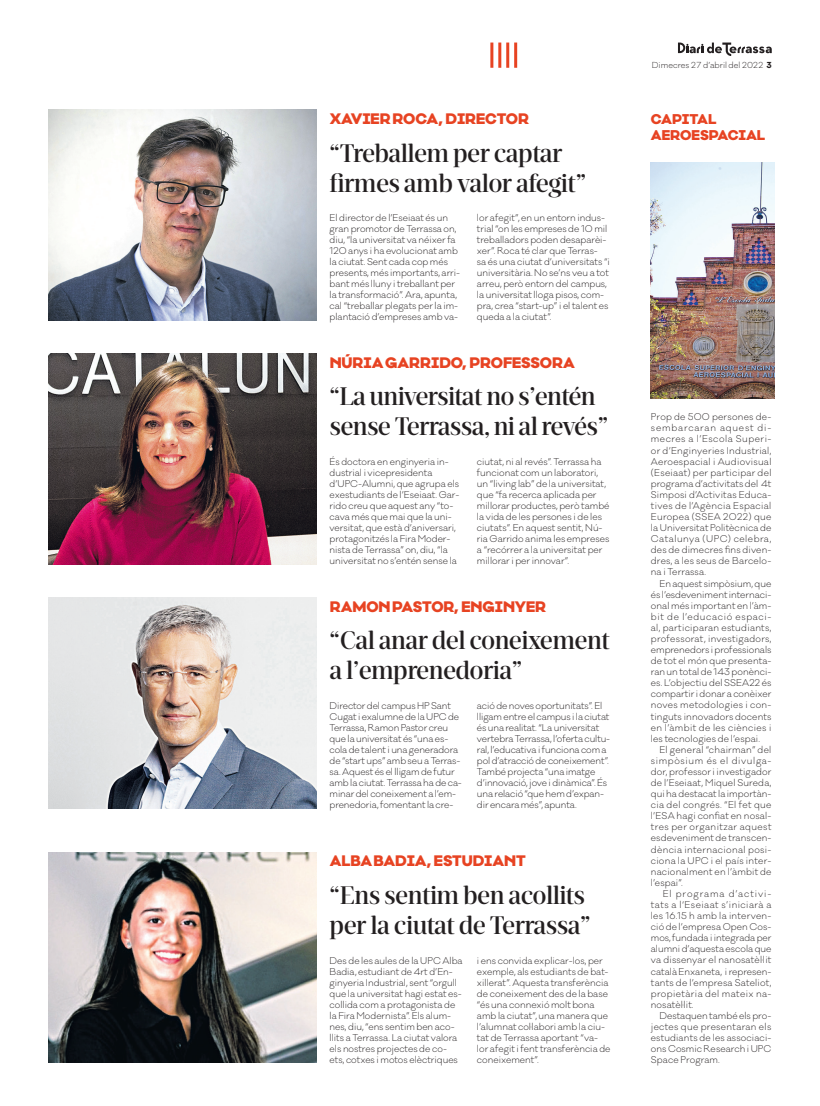
<style>
.page{position:relative;width:820px;height:1106px;background:#fff}
.page>*{position:absolute;margin:0;border:0;box-sizing:border-box;transform-origin:0 0}
.t1{font:500 26px/30px "Ardina Title";letter-spacing:-.025em;color:#231f20}
.t2{font:800 14px "Galano Classic Alt";letter-spacing:-.005em;color:#e74322}
.t3{font:800 13px/16px "Galano Classic Alt";letter-spacing:-.005em;color:#e74322}
.t4{font:300 9px/11.1px "Galano Classic";color:#231f20}
.t5{font:300 8px "Galano Classic";letter-spacing:.005em;color:#231f20}
.s1{font-weight:700}
</style>
<div class="page">
<svg style="left:678px;top:43px;width:93px;height:13px"></svg>
<hr style="left:490px;top:43px;width:3px;height:25px;background:#e74322">
<hr style="left:498px;top:43px;width:3px;height:25px;background:#e74322">
<hr style="left:506px;top:43px;width:3px;height:25px;background:#e74322">
<hr style="left:514px;top:43px;width:3px;height:25px;background:#e74322">
<img style="left:650px;top:162px;width:123px;height:236px">
<img style="left:48px;top:110px;width:268px;height:210px">
<img style="left:48px;top:354px;width:268px;height:210px">
<img style="left:48px;top:597px;width:268px;height:211px">
<img style="left:48px;top:852px;width:268px;height:210px">
<h2 class="t2" style="left:329px;top:109px;width:201px">XAVIER ROCA, DIRECTOR</h2>
<h1 class="t1" style="left:329px;top:138px;width:258px">“Treballem per captar firmes amb valor afegit”</h1>
<p class="t4" style="left:329px;top:212px;width:132px">El director de l’Eseiaat és un gran promotor de Terrassa on, diu, “la universitat va néixer fa<br>120 anys i ha evolucionat amb la ciutat. Sent cada cop més presents, més importants, arri&shy;bant més lluny i treballant per la transformació”. Ara, apunta, cal “treballar plegats per la im&shy;plantació d’empreses amb va-</p>
<p class="t4" style="left:477px;top:212px;width:134px">lor afegit”, en un entorn indus&shy;trial “on les empreses de 10 mil treballadors poden desaparèi&shy;xer”. Roca té clar que Terras-<br>sa és una ciutat d’universitats “i universitària. No se’ns veu a tot arreu, però entorn del campus, la universitat lloga pisos, com&shy;pra, crea “start-up” i el talent es queda a la ciutat”.</p>
<h2 class="t2" style="left:329px;top:353px;width:247px">NÚRIA GARRIDO, PROFESSORA</h2>
<h1 class="t1" style="left:329px;top:382px;width:280px">“La universitat no s’entén sense Terrassa, ni al revés”</h1>
<p class="t4" style="left:329px;top:456px;width:131px">És doctora en enginyeria in&shy;dustrial i vicepresidenta d’UPC-Alumni, que agrupa els exestudiants de l’Eseiaat. Gar&shy;rido creu que aquest any “to&shy;cava més que mai que la uni&shy;versitat, que està d’aniversari, protagonitzés la Fira Moder&shy;nista de Terrassa” on, diu, “la universitat no s’entén sense la</p>
<p class="t4" style="left:477px;top:456px;width:134px">ciutat, ni al revés”. Terrassa ha funcionat com un laboratori, un “living lab” de la universitat, que “fa recerca aplicada per millorar productes, però també la vida de les persones i de les ciutats”. En aquest sentit, Nú&shy;ria Garrido anima les empreses a “recórrer a la universitat per millorar i per innovar”.</p>
<h2 class="t2" style="left:329px;top:597px;width:218px">RAMON PASTOR, ENGINYER</h2>
<h1 class="t1" style="left:329px;top:625px;width:282px">“Cal anar del coneixement a l’emprenedoria”</h1>
<p class="t4" style="left:329px;top:699px;width:134px">Director del campus HP Sant<br>Cugat i exalumne de la UPC de<br>Terrassa, Ramon Pastor creu que la universitat és “una es&shy;cola de talent i una generadora de “start ups” amb seu a Terras&shy;sa. Aquest és el lligam de futur amb la ciutat. Terrassa ha de ca&shy;minar del coneixement a l’em&shy;prenedoria, fomentant la cre-</p>
<p class="t4" style="left:477px;top:699px;width:135px">ació de noves oportunitats”. El lligam entre el campus i la ciutat és una realitat. “La universitat vertebra Terrassa, l’oferta cultu&shy;ral, l’educativa i funciona com a pol d’atracció de coneixement”.<br>També projecta “una imatge d’innovació, jove i dinàmica”. És una relació “que hem d’expan&shy;dir encara més”, apunta.</p>
<h2 class="t2" style="left:329px;top:851px;width:197px">ALBA BADIA, ESTUDIANT</h2>
<h1 class="t1" style="left:329px;top:880px;width:262px">“Ens sentim ben acollits per la ciutat de Terrassa”</h1>
<p class="t4" style="left:329px;top:954px;width:134px">Des de les aules de la UPC Alba<br>Badia, estudiant de 4rt d’En&shy;ginyeria Industrial, sent “orgull que la universitat hagi estat es&shy;collida com a protagonista de la Fira Modernista”. Els alum&shy;nes, diu, “ens sentim ben aco&shy;llits a Terrassa. La ciutat valora els nostres projectes de co&shy;ets, cotxes i motos elèctriques</p>
<p class="t4" style="left:477px;top:954px;width:135px">i ens convida explicar-los, per exemple, als estudiants de bat&shy;xillerat”. Aquesta transferència de coneixement des de la base “és una connexió molt bona amb la ciutat”, una manera que l’alumnat coŀlabori amb la ciu&shy;tat de Terrassa aportant “va&shy;lor afegit i fent transferència de coneixement”.</p>
<p class="t5" style="left:651px;top:59px;width:121px">Dimecres 27 d’abril del 2022 <span class="s1">3</span></p>
<h3 class="t3" style="left:650px;top:111px;width:116px">CAPITAL<br>AEROESPACIAL</h3>
<p class="t4" style="left:650px;top:411px;width:122px;text-align:justify">Prop de 500 persones de&shy;sembarcaran aquest di&shy;mecres a l’Escola Superi&shy;or d’Enginyeries Industrial, Aeroespacial i Audiovisual (Eseiaat) per participar del programa d’activitats del 4t Simposi d’Activitas Educa&shy;tives de l’Agència Espacial Europea (SSEA 2022) que la Universitat Politècnica de Catalunya (UPC) celebra, des de dimecres fins diven&shy;dres, a les seus de Barcelo&shy;na i Terrassa.</p>
<p class="t4" style="left:650px;top:578px;width:122px;text-align:justify;text-indent:9px">En aquest simpòsium, que és l’esdeveniment internaci&shy;onal més important en l’àm&shy;bit de l’educació espaci&shy;al, participaran estudiants, professorat, investigadors, emprenedors i professionals de tot el món que presenta&shy;ran un total de 143 ponènci&shy;es. L’objectiu del SSEA22 és compartir i donar a conèixer noves metodologies i con&shy;tinguts innovadors docents en l’àmbit de les ciències i les tecnologies de l’espai.</p>
<p class="t4" style="left:650px;top:744px;width:122px;text-align:justify;text-indent:9px">El general “chairman” del simpòsium és el divulga&shy;dor, professor i investigador de l’Eseiaat, Miquel Sureda, qui ha destacat la importàn&shy;cia del congrés. “El fet que l’ESA hagi confiat en nosal&shy;tres per organitzar aquest esdeveniment de transcen&shy;dència internacional posi&shy;ciona la UPC i el país inter&shy;nacionalment en l’àmbit de l’espai”.</p>
<p class="t4" style="left:650px;top:888px;width:122px;text-align:justify;text-indent:12px">El programa d’activi&shy;tats a l‘Eseiaat s’iniciarà a les 16.15 h amb la interven&shy;ció de l’empresa Open Cos&shy;mos, fundada i integrada per alumni d’aquesta escola que va dissenyar el nanosatèŀlit català Enxaneta, i represen&shy;tants de l’empresa Sateliot, propietària del mateix na&shy;nosatèŀlit.</p>
<p class="t4" style="left:650px;top:1010px;width:122px;text-align:justify;text-indent:9px">Destaquen també els pro&shy;jectes que presentaran els estudiants de les associaci&shy;ons Cosmic Research i UPC Space Program.</p>
</div>
